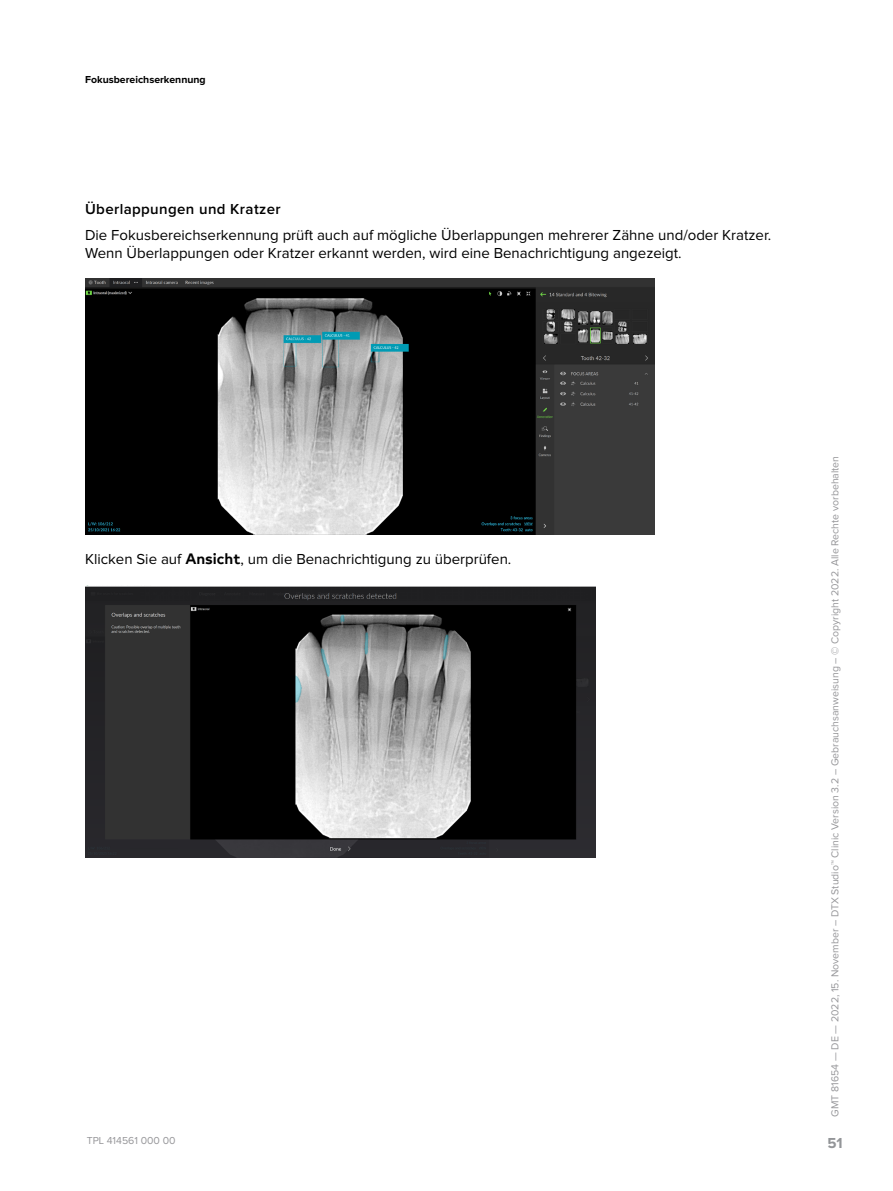
<style>
.page{position:relative;width:893px;height:1191px;background:#fff}
.page>*{position:absolute;margin:0;border:0;box-sizing:border-box;transform-origin:0 0}
.t1{font:15px/18px "Proxima Nova";color:#000}
.t2{font:600 15px "Proxima Nova";letter-spacing:.025em;color:#000}
.t3{font:700 15px "Proxima Nova";color:#939598}
.t4{font:10.5px "Proxima Nova";color:#969699}
.t5{font:700 10.5px "Proxima Nova";color:#000}
.s1{font-family:"Mark Pro";font-weight:700}
</style>
<div class="page">
<img style="left:85px;top:278px;width:570px;height:256px">
<img style="left:85px;top:586px;width:510px;height:271px">
<p class="t5" style="left:85px;top:74px;width:122px">Fokusbereichserkennung</p>
<p class="t2" style="left:85px;top:202px;width:197px">Überlappungen und Kratzer</p>
<p class="t1" style="left:85px;top:227px;width:688px">Die Fokusbereichserkennung prüft auch auf mögliche Überlappungen mehrerer Zähne und/oder Kratzer.<br>Wenn Überlappungen oder Kratzer erkannt werden, wird eine Benachrichtigung angezeigt.</p>
<p class="t1" style="left:85px;top:550px;width:428px">Klicken Sie auf <span class="s1">Ansicht</span>, um die Benachrichtigung zu überprüfen.</p>
<p class="t4" style="left:87px;top:1135px;width:90px">TPL 414561 000 00</p>
<p class="t4" style="left:830px;top:1116px;width:662px;rotate:-90deg">GMT 81654 — DE — 2022, 15. November – DTX Studio™ Clinic Version 3.2 – Gebrauchsanweisung – © Copyright 2022. Alle Rechte vorbehalten</p>
<p class="t3" style="left:827px;top:1135px;width:17px">51</p>
</div>
